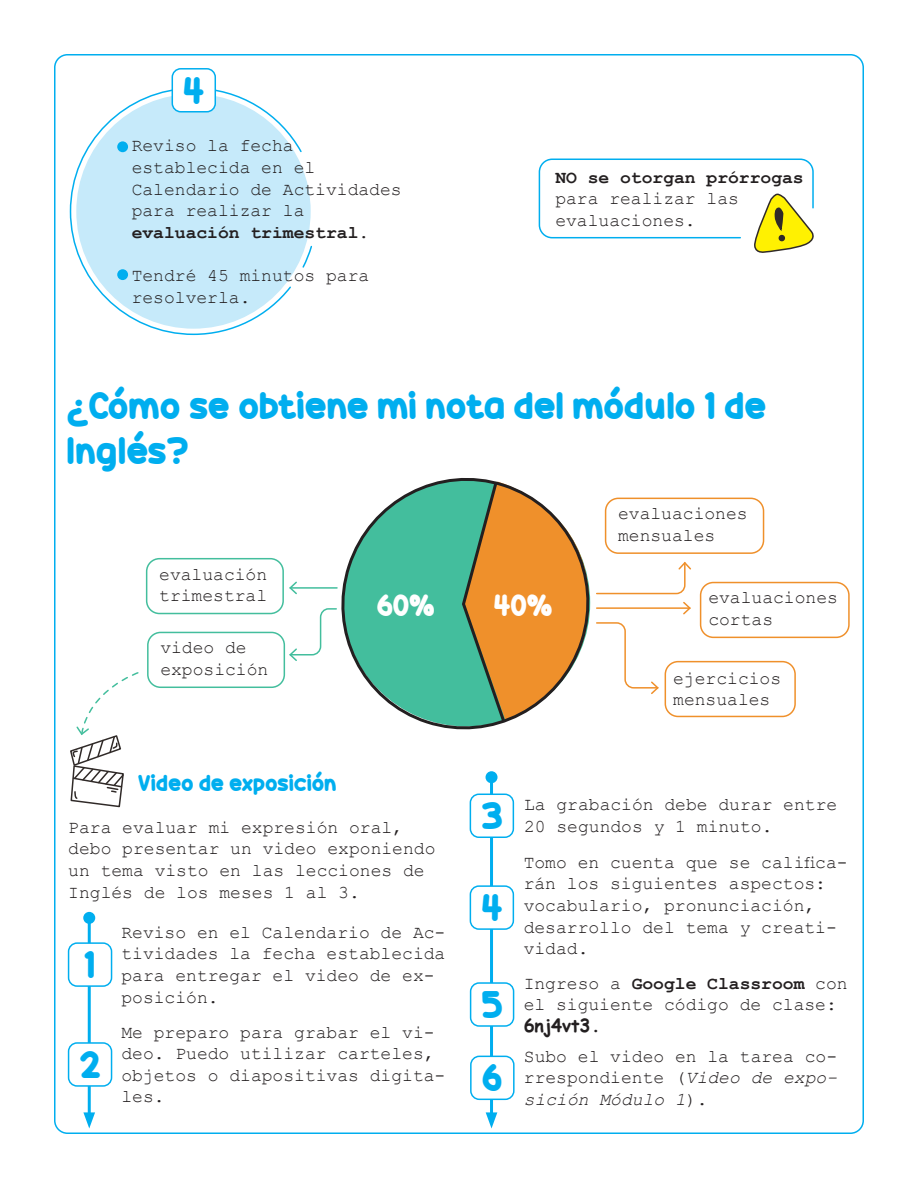
<style>
.page{position:relative;width:918px;height:1188px;background:#fff}
.page>*{position:absolute;margin:0;border:0;box-sizing:border-box;transform-origin:0 0}
.t1{font:37.5px/45px "Candy Beans";letter-spacing:.015em;color:#00aeef}
.t2{font:30px "Candy Beans";color:#fff}
.t3{font:22.5px "Candy Beans";letter-spacing:.015em;color:#00aeef}
.t4{font:18px/21.6px "Courier New";color:#231f20}
.t5{font:700 18px "Courier New";color:#231f20}
.t6{font:700 18px "Comic Sans MS";color:#231f20}
.s1{font-weight:700}
.s2{font-family:"Courier New"}
.s3{font-style:italic}
</style>
<div class="page">
<svg style="left:70px;top:672px;width:69px;height:136px"></svg>
<svg style="left:538px;top:158px;width:276px;height:95px"></svg>
<hr style="left:490px;top:777px;width:3px;height:341px;background:#00aeef">
<div style="left:486px;top:771px;width:12px;height:12px;background:#00aeef;border-radius:50%"></div>
<svg style="left:486px;top:1112px;width:11px;height:17px"></svg>
<hr style="left:88px;top:918px;width:3px;height:200px;background:#00aeef">
<div style="left:83px;top:912px;width:12px;height:12px;background:#00aeef;border-radius:50%"></div>
<svg style="left:83px;top:1112px;width:12px;height:17px"></svg>
<div style="left:69px;top:943px;width:43px;height:43px;background:#fff;border-radius:9px"></div>
<div style="left:68px;top:942px;width:44px;height:45px;border:2px solid #00aeef;border-radius:9px"></div>
<div style="left:69px;top:1043px;width:43px;height:43px;background:#fff;border-radius:9px"></div>
<div style="left:68px;top:1042px;width:44px;height:45px;border:2px solid #00aeef;border-radius:9px"></div>
<div style="left:470px;top:794px;width:43px;height:43px;background:#fff;border-radius:9px"></div>
<div style="left:470px;top:794px;width:44px;height:44px;border:2px solid #00aeef;border-radius:9px"></div>
<div style="left:470px;top:886px;width:43px;height:43px;background:#fff;border-radius:9px"></div>
<div style="left:470px;top:885px;width:44px;height:45px;border:2px solid #00aeef;border-radius:9px"></div>
<div style="left:471px;top:983px;width:43px;height:43px;background:#fff;border-radius:9px"></div>
<div style="left:470px;top:982px;width:44px;height:45px;border:2px solid #00aeef;border-radius:9px"></div>
<div style="left:471px;top:1056px;width:43px;height:43px;background:#fff;border-radius:9px"></div>
<div style="left:470px;top:1056px;width:45px;height:44px;border:2px solid #00aeef;border-radius:9px"></div>
<svg style="left:337px;top:478px;width:270px;height:252px"></svg>
<svg style="left:460px;top:480px;width:129px;height:244px"></svg>
<div style="left:605px;top:498px;width:159px;height:56px;border:2px solid #ef902b;border-radius:13px"></div>
<div style="left:146px;top:558px;width:138px;height:56px;border:2px solid #43be9d;border-radius:13px"></div>
<div style="left:700px;top:582px;width:150px;height:56px;border:2px solid #ef902b;border-radius:13px"></div>
<div style="left:147px;top:632px;width:138px;height:56px;border:2px solid #43be9d;border-radius:13px"></div>
<div style="left:665px;top:661px;width:131px;height:56px;border:2px solid #ef902b;border-radius:13px"></div>
<svg style="left:289px;top:607px;width:49px;height:55px"></svg>
<svg style="left:595px;top:561px;width:98px;height:135px"></svg>
<hr style="left:290px;top:587px;width:47px;height:2px;background:#43be9d">
<svg style="left:289px;top:581px;width:9px;height:14px"></svg>
<svg style="left:69px;top:87px;width:234px;height:249px"></svg>
<svg style="left:301px;top:245px;width:11px;height:24px"></svg>
<div style="left:172px;top:69px;width:43px;height:43px;background:#fff;border-radius:9px"></div>
<div style="left:172px;top:68px;width:44px;height:45px;border:2px solid #00aeef;border-radius:9px"></div>
<h1 class="t1" style="left:184px;top:68px;width:22px">4</h1>
<p class="t4" style="left:132px;top:134px;width:272px">Reviso la fecha establecida en el<br>Calendario de Actividades para realizar la <span class="s1">evaluación trimestral</span>.</p>
<p class="t4" style="left:132px;top:264px;width:239px">Tendré 45 minutos para resolverla.</p>
<p class="t5" style="left:555px;top:166px;width:250px">NO se otorgan prórrogas</p>
<p class="t4" style="left:555px;top:187px;width:185px">para realizar las evaluaciones.</p>
<h1 class="t1" style="left:68px;top:383px;width:700px">¿Cómo se obtiene mi nota del módulo 1 de<br>Inglés?</h1>
<p class="t4" style="left:159px;top:563px;width:109px">evaluación trimestral</p>
<p class="t4" style="left:160px;top:636px;width:109px">video de exposición</p>
<p class="t3" style="left:139px;top:768px;width:200px">Video de exposición</p>
<h2 class="t2" style="left:378px;top:585px;width:59px">60%</h2>
<h2 class="t2" style="left:494px;top:585px;width:60px">40%</h2>
<p class="t4" style="left:618px;top:502px;width:131px">evaluaciones mensuales</p>
<p class="t4" style="left:708px;top:586px;width:131px">evaluaciones cortas</p>
<p class="t4" style="left:673px;top:667px;width:109px">ejercicios mensuales</p>
<p class="t4" style="left:68px;top:816px;width:369px">Para evaluar mi expresión oral, debo presentar un video exponiendo un tema visto en las lecciones de<br>Inglés de los meses 1 al 3.</p>
<h1 class="t1" style="left:85px;top:942px;width:12px">1</h1>
<h1 class="t1" style="left:81px;top:1042px;width:22px">2</h1>
<p class="t4" style="left:121px;top:921px;width:326px">Reviso en el Calendario de Ac&shy;tividades la fecha establecida para entregar el video de ex&shy;posición.</p>
<p class="t4" style="left:121px;top:1021px;width:326px">Me preparo para grabar el vi&shy;deo. Puedo utilizar carteles, objetos o diapositivas digita&shy;les.</p>
<p class="t4" style="left:482px;top:793px;width:356px;text-indent:42px">La grabación debe durar entre<br><sup>3</sup> 20 segundos y 1 minuto.</p>
<p class="t4" style="left:524px;top:851px;width:326px">Tomo en cuenta que se califica&shy;rán los siguientes aspectos: vocabulario, pronunciación, desarrollo del tema y creati&shy;vidad.</p>
<h1 class="t1" style="left:482px;top:885px;width:22px">4</h1>
<h1 class="t1" style="left:483px;top:982px;width:22px">5</h1>
<h1 class="t1" style="left:483px;top:1055px;width:22px">6</h1>
<p class="t4" style="left:524px;top:972px;width:326px">Ingreso a <span class="s1">Google Classroom</span> con el siguiente código de clase:</p>
<p class="t6" style="left:524px;top:1012px;width:79px">6nj4vt3<span class="s2">.</span></p>
<p class="t4" style="left:524px;top:1045px;width:315px;text-align:justify">Subo el video en la tarea co&shy;rrespondiente (<span class="s3">Video de expo&shy;sición Módulo 1</span>).</p>
</div>
